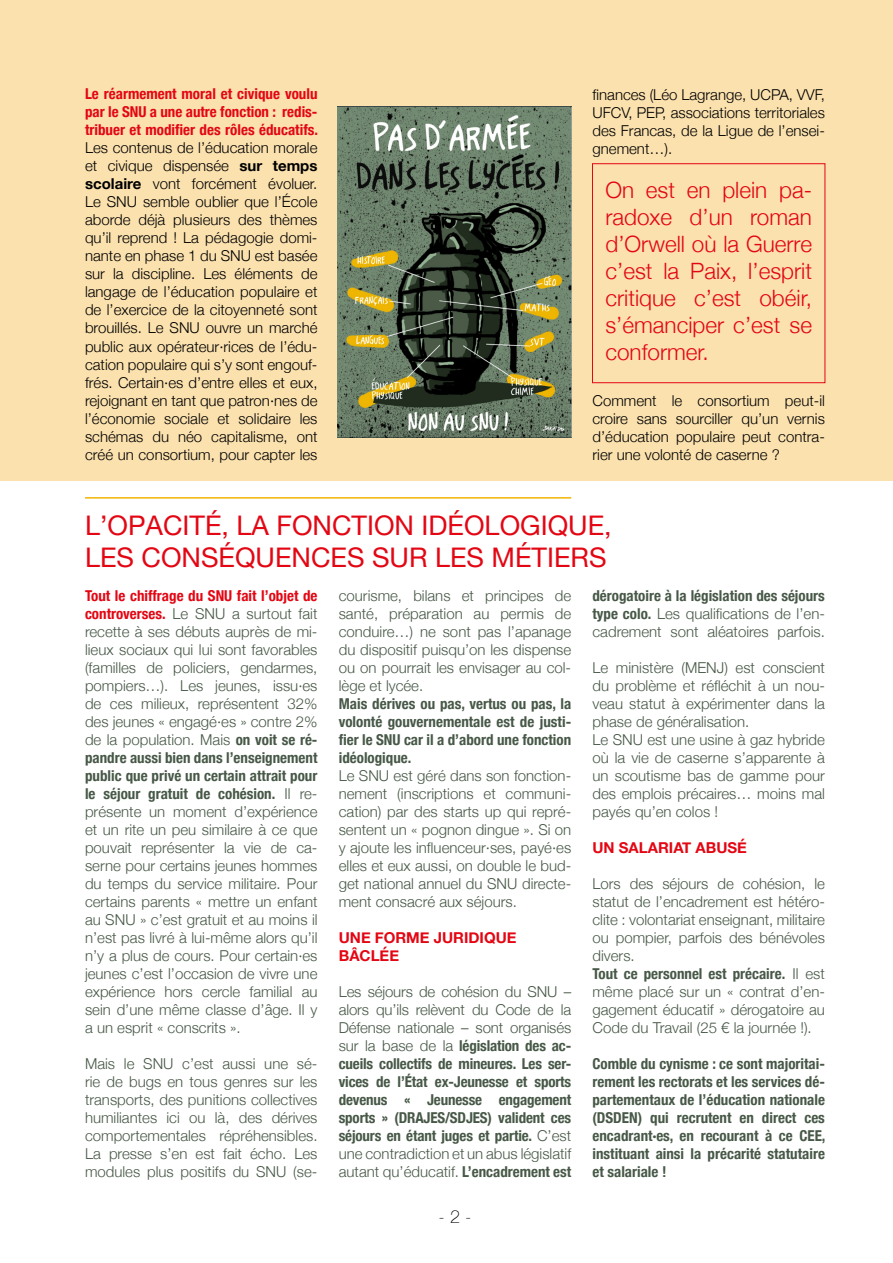
<style>
.page{position:relative;width:893px;height:1263px;background:#fff}
.page>*{position:absolute;margin:0;border:0;box-sizing:border-box;transform-origin:0 0}
.t1{font:27px/32.4px "Helvetica Neue";color:#e30613}
.t2{font:300 22.5px/27px "Helvetica Neue";color:#e30613;text-align:justify}
.t3{font:100 18px "Helvetica Neue";color:#000}
.t4{font:300 15px/18px "Helvetica Neue";color:#475847;text-align:justify}
.t5{font:300 15px/18px "Helvetica Neue";color:#000;text-align:justify}
.t6{font:700 condensed 15px/18px "Helvetica Neue";color:#475847;text-align:justify}
.t7{font:700 condensed 15px/18px "Helvetica Neue";color:#e30613;text-align:justify}
.t8{font:700 15px/18px "Helvetica Neue";color:#e30613}
.s1{font-weight:700}
.s2{font-weight:300;font-stretch:normal}
.s3{font-weight:700;font-stretch:condensed}
.s4{font-weight:700;font-stretch:condensed;color:#e30613}
</style>
<div class="page">
<div style="left:0;top:0;width:893px;height:480px;background:#fbe1ae"></div>
<img style="left:338px;top:106px;width:233px;height:331px">
<hr style="left:85px;top:497px;width:486px;height:2px;background:#f1b502">
<div style="left:592px;top:164px;width:233px;height:219px;border:1px solid #e30613"></div>
<p class="t7" style="left:85px;top:84px;width:234px">Le réarmement moral et civique voulu par le SNU a une autre fonction : redis&shy;tribuer et modifier des rôles éducatifs.</p>
<p class="t5" style="left:85px;top:138px;width:234px">Les contenus de l’éducation morale et civique dispensée <span class="s1">sur temps scolaire</span> vont forcément évoluer.<br>Le SNU semble oublier que l’École aborde déjà plusieurs des thèmes qu’il reprend ! La pédagogie domi&shy;nante en phase 1 du SNU est basée sur la discipline. Les éléments de langage de l’éducation populaire et de l’exercice de la citoyenneté sont brouillés. Le SNU ouvre un marché public aux opérateur·rices de l’édu&shy;cation populaire qui s’y sont engouf&shy;frés. Certain·es d’entre elles et eux, rejoignant en tant que patron·nes de l’économie sociale et solidaire les schémas du néo capitalisme, ont créé un consortium, pour capter les</p>
<p class="t5" style="left:592px;top:84px;width:234px">finances (Léo Lagrange, UCPA, VVF, UFCV, PEP, associations territoriales des Francas, de la Ligue de l’ensei&shy;gnement…).</p>
<h2 class="t2" style="left:605px;top:175px;width:208px">On est en plein pa&shy;radoxe d’un roman d’Orwell où la Guerre c’est la Paix, l’esprit critique c’est obéir, s’émanciper c’est se conformer.</h2>
<p class="t5" style="left:592px;top:390px;width:234px">Comment le consortium peut-il croire sans sourciller qu’un vernis d’éducation populaire peut contra&shy;rier une volonté de caserne ?</p>
<h1 class="t1" style="left:85px;top:510px;width:528px">L’OPACITÉ, LA FONCTION IDÉOLOGIQUE,<br>LES CONSÉQUENCES SUR LES MÉTIERS</h1>
<p class="t4" style="left:339px;top:586px;width:234px">courisme, bilans et principes de santé, préparation au permis de conduire…) ne sont pas l’apanage du dispositif puisqu’on les dispense ou on pourrait les envisager au col&shy;lège et lycée.</p>
<p class="t6" style="left:339px;top:694px;width:234px">Mais dérives ou pas, vertus ou pas, la volonté gouvernementale est de justi&shy;fier le SNU car il a d’abord une fonction idéologique.</p>
<p class="t4" style="left:339px;top:766px;width:234px">Le SNU est géré dans son fonction&shy;nement (inscriptions et communi&shy;cation) par des starts up qui repré&shy;sentent un « pognon dingue ». Si on y ajoute les influenceur·ses, payé·es elles et eux aussi, on double le bud&shy;get national annuel du SNU directe&shy;ment consacré aux séjours.</p>
<p class="t8" style="left:339px;top:929px;width:179px">UNE FORME JURIDIQUE<br>BÂCLÉE</p>
<p class="t6" style="left:339px;top:982px;width:234px"><span class="s2">Les séjours de cohésion du SNU – alors qu’ils relèvent du Code de la Défense nationale – sont organisés sur la base de la</span> législation des ac&shy;cueils collectifs de mineures. Les ser&shy;vices de l’État ex-Jeunesse et sports devenus « Jeunesse engagement sports » (DRAJES/SDJES) valident ces séjours en étant juges et partie. <span class="s2">C’est une contradiction et un abus législatif autant qu’éducatif.</span> L’encadrement est</p>
<p class="t4" style="left:592px;top:586px;width:234px"><span class="s3">dérogatoire à la législation des séjours type colo.</span> Les qualifications de l’en&shy;cadrement sont aléatoires parfois.</p>
<p class="t4" style="left:592px;top:658px;width:234px;text-align:left">Le ministère (MENJ) est conscient du problème et réfléchit à un nou&shy;veau statut à expérimenter dans la phase de généralisation.<br>Le SNU est une usine à gaz hybride où la vie de caserne s’apparente à un scoutisme bas de gamme pour des emplois précaires… moins mal payés qu’en colos !</p>
<p class="t8" style="left:592px;top:839px;width:156px">UN SALARIAT ABUSÉ</p>
<p class="t4" style="left:592px;top:874px;width:234px;text-align:left">Lors des séjours de cohésion, le statut de l’encadrement est hétéro&shy;clite : volontariat enseignant, militaire ou pompier, parfois des bénévoles divers.<br><span class="s3">Tout ce personnel est précaire.</span> Il est même placé sur un « contrat d’en&shy;gagement éducatif » dérogatoire au<br>Code du Travail (25 € la journée !).</p>
<p class="t6" style="left:592px;top:1054px;width:235px">Comble du cynisme : ce sont majoritai&shy;rement les rectorats et les services dé&shy;partementaux de l’éducation nationale (DSDEN) qui recrutent en direct ces encadrant·es, en recourant à ce CEE, instituant ainsi la précarité statutaire et salariale !</p>
<p class="t4" style="left:85px;top:586px;width:234px"><span class="s4">Tout le chiffrage du SNU fait l’objet de controverses.</span> Le SNU a surtout fait recette à ses débuts auprès de mi&shy;lieux sociaux qui lui sont favorables (familles de policiers, gendarmes, pompiers…). Les jeunes, issu·es de ces milieux, représentent 32% des jeunes « engagé·es » contre 2% de la population. Mais <span class="s3">on voit se ré&shy;pandre aussi bien dans l’enseignement public que privé un certain attrait pour le séjour gratuit de cohésion.</span> Il re&shy;présente un moment d’expérience et un rite un peu similaire à ce que pouvait représenter la vie de ca&shy;serne pour certains jeunes hommes du temps du service militaire. Pour certains parents « mettre un enfant au SNU » c’est gratuit et au moins il n’est pas livré à lui-même alors qu’il n’y a plus de cours. Pour certain·es jeunes c’est l’occasion de vivre une expérience hors cercle familial au sein d’une même classe d’âge. Il y a un esprit « conscrits ».</p>
<p class="t4" style="left:85px;top:1054px;width:234px">Mais le SNU c’est aussi une sé&shy;rie de bugs en tous genres sur les transports, des punitions collectives humiliantes ici ou là, des dérives comportementales répréhensibles.<br>La presse s’en est fait écho. Les modules plus positifs du SNU (se-</p>
<p class="t3" style="left:439px;top:1203px;width:34px">- 2 -</p>
</div>
